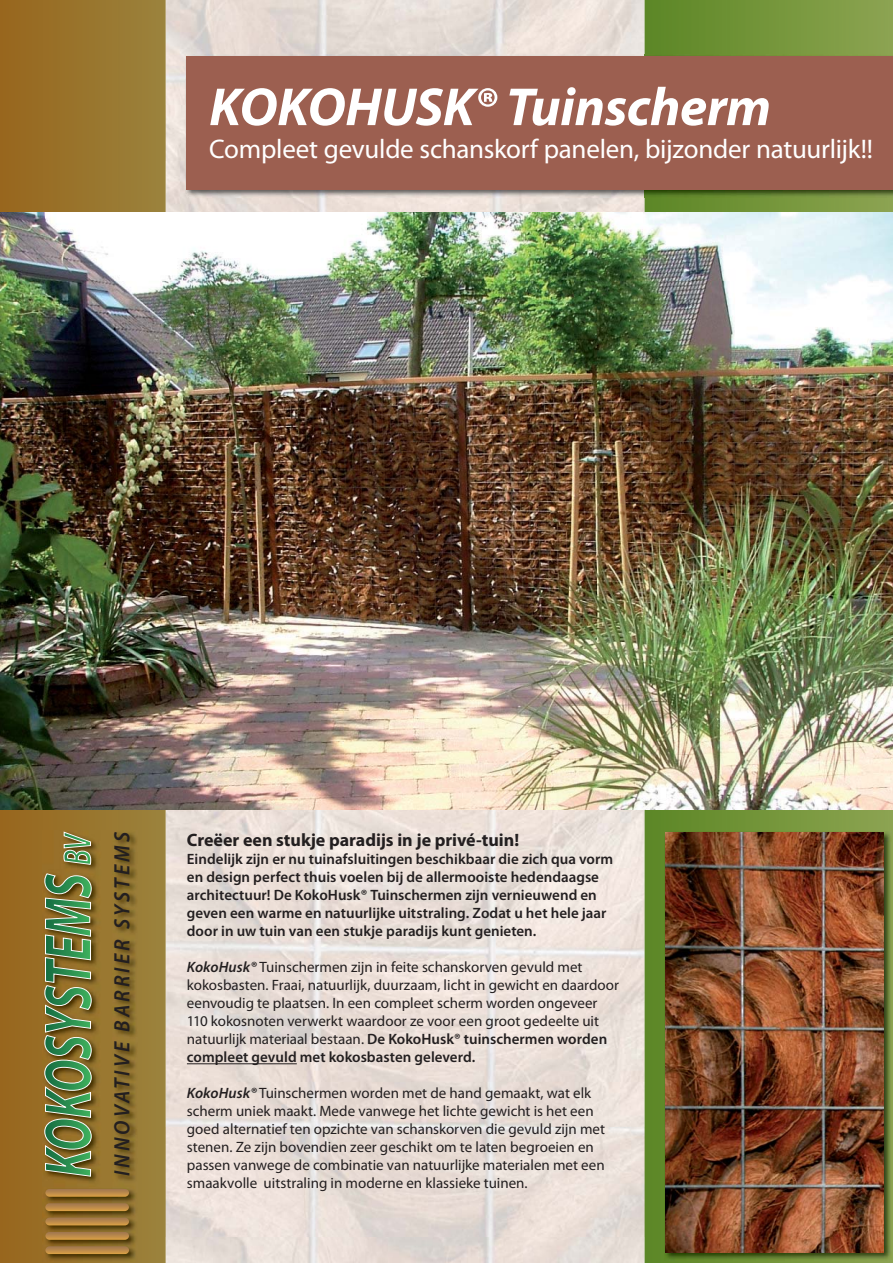
<style>
.page{position:relative;width:893px;height:1263px;background:#fff}
.page>*{position:absolute;margin:0;border:0;box-sizing:border-box;transform-origin:0 0}
.t1{font:italic 700 54px "Myriad Pro";letter-spacing:-.01em;color:#fff}
.t2{font:27px "Myriad Pro";letter-spacing:-.01em;color:#fff}
.t3{font:italic 600 22.2px "Myriad Pro";letter-spacing:.15em;color:#231f20;scale:.93 1}
.t4{font:700 18px "Myriad Pro";color:#231f20}
.t5{font:15px/18px "Myriad Pro";color:#231f20}
.t6{font:600 15px/18px "Myriad Pro";color:#231f20}
.s1{font-weight:600;font-style:italic}
.s2{font-weight:600}
</style>
<div class="page">
<img style="left:166px;top:1236px;width:478px;height:27px">
<img style="left:166px;top:0;width:478px;height:106px">
<img style="left:166px;top:161px;width:478px;height:966px">
<img style="left:166px;top:1127px;width:478px;height:109px">
<img style="left:166px;top:106px;width:19px;height:55px">
<svg style="left:0;top:0;width:166px;height:1263px"></svg>
<svg style="left:644px;top:0;width:249px;height:1263px"></svg>
<img style="left:43px;top:830px;width:94px;height:431px">
<svg style="left:45px;top:1189px;width:84px;height:8px"></svg>
<svg style="left:45px;top:1246px;width:84px;height:8px"></svg>
<svg style="left:45px;top:1232px;width:84px;height:8px"></svg>
<svg style="left:45px;top:1218px;width:84px;height:7px"></svg>
<svg style="left:45px;top:1203px;width:84px;height:8px"></svg>
<svg style="left:44px;top:831px;width:75px;height:346px"></svg>
<img style="left:185px;top:55px;width:708px;height:142px">
<div style="left:187px;top:57px;width:706px;height:133px;background:#9c5f50"></div>
<img style="left:0;top:213px;width:893px;height:597px">
<hr style="left:187px;top:1063px;width:110px;height:1px;background:#231f20">
<img style="left:664px;top:831px;width:227px;height:429px">
<img style="left:666px;top:833px;width:217px;height:420px">
<h1 class="t1" style="left:209px;top:75px;width:563px">KOKOHUSK® Tuinscherm</h1>
<h2 class="t2" style="left:209px;top:138px;width:665px">Compleet gevulde schanskorf panelen, bijzonder natuurlijk!!</h2>
<h3 class="t3" style="left:109px;top:1176px;width:372px;rotate:-90deg">INNOVATIVE BARRIER SYSTEMS</h3>
<p class="t4" style="left:187px;top:830px;width:334px">Creëer een stukje paradijs in je privé-tuin!</p>
<p class="t6" style="left:187px;top:851px;width:428px">Eindelijk zijn er nu tuinafsluitingen beschikbaar die zich qua vorm en design perfect thuis voelen bij de allermooiste hedendaagse architectuur! De KokoHusk® Tuinschermen zijn vernieuwend en geven een warme en natuurlijke uitstraling. Zodat u het hele jaar door in uw tuin van een stukje paradijs kunt genieten.</p>
<p class="t5" style="left:187px;top:959px;width:434px"><span class="s1">KokoHusk®</span> Tuinschermen zijn in feite schanskorven gevuld met kokosbasten. Fraai, natuurlijk, duurzaam, licht in gewicht en daardoor eenvoudig te plaatsen. In een compleet scherm worden ongeveer 110 kokosnoten verwerkt waardoor ze voor een groot gedeelte uit natuurlijk materiaal bestaan. <span class="s2">De KokoHusk® tuinschermen worden compleet gevuld met kokosbasten geleverd.</span></p>
<p class="t5" style="left:187px;top:1085px;width:420px"><span class="s1">KokoHusk®</span> Tuinschermen worden met de hand gemaakt, wat elk scherm uniek maakt. Mede vanwege het lichte gewicht is het een goed alternatief ten opzichte van schanskorven die gevuld zijn met stenen. Ze zijn bovendien zeer geschikt om te laten begroeien en passen vanwege de combinatie van natuurlijke materialen met een smaakvolle uitstraling in moderne en klassieke tuinen.</p>
</div>
